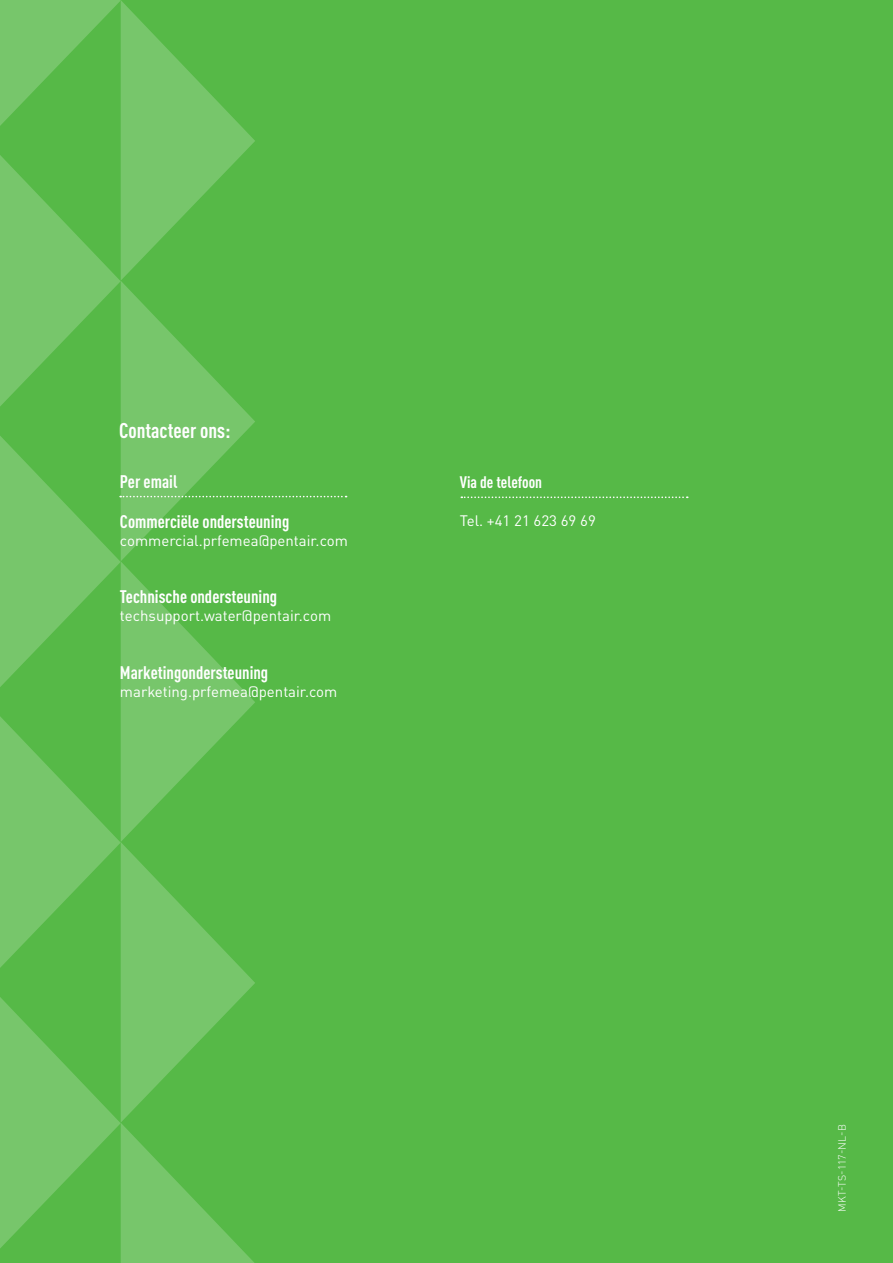
<style>
.page{position:relative;width:893px;height:1263px;background:#fff}
.page>*{position:absolute;margin:0;border:0;box-sizing:border-box;transform-origin:0 0}
.t1{font:700 condensed 21px "DIN Pro";color:#fff}
.t2{font:700 condensed 18px "DIN Pro";color:#fff}
.t3{font:700 condensed 16.5px "DIN Pro";color:#fff}
.t4{font:15px "DIN Pro";color:#fff}
.t5{font:300 10.5px "DIN Pro";letter-spacing:.005em;color:#fff}
</style>
<div class="page">
<div style="left:347px;top:0;width:546px;height:1263px;background:#56b947"></div>
<svg style="left:0;top:0;width:347px;height:1263px;background:#61bd53"></svg>
<svg style="left:461px;top:496px;width:227px;height:2px"></svg>
<h1 class="t1" style="left:119px;top:415px;width:113px">Contacteer ons:</h1>
<p class="t2" style="left:120px;top:468px;width:59px">Per email</p>
<p class="t2" style="left:120px;top:507px;width:171px">Commerciële ondersteuning</p>
<p class="t4" style="left:120px;top:528px;width:229px">commercial.prfemea@pentair.com</p>
<p class="t2" style="left:120px;top:583px;width:159px">Technische ondersteuning</p>
<p class="t4" style="left:120px;top:604px;width:213px">techsupport.water@pentair.com</p>
<p class="t2" style="left:120px;top:659px;width:150px">Marketingondersteuning</p>
<p class="t4" style="left:120px;top:679px;width:219px">marketing.prfemea@pentair.com</p>
<p class="t3" style="left:460px;top:469px;width:84px">Via de telefoon</p>
<p class="t4" style="left:460px;top:508px;width:138px">Tel. +41 21 623 69 69</p>
<p class="t5" style="left:834px;top:1212px;width:89px;rotate:-90deg">MKT-TS-117-NL-B</p>
</div>
